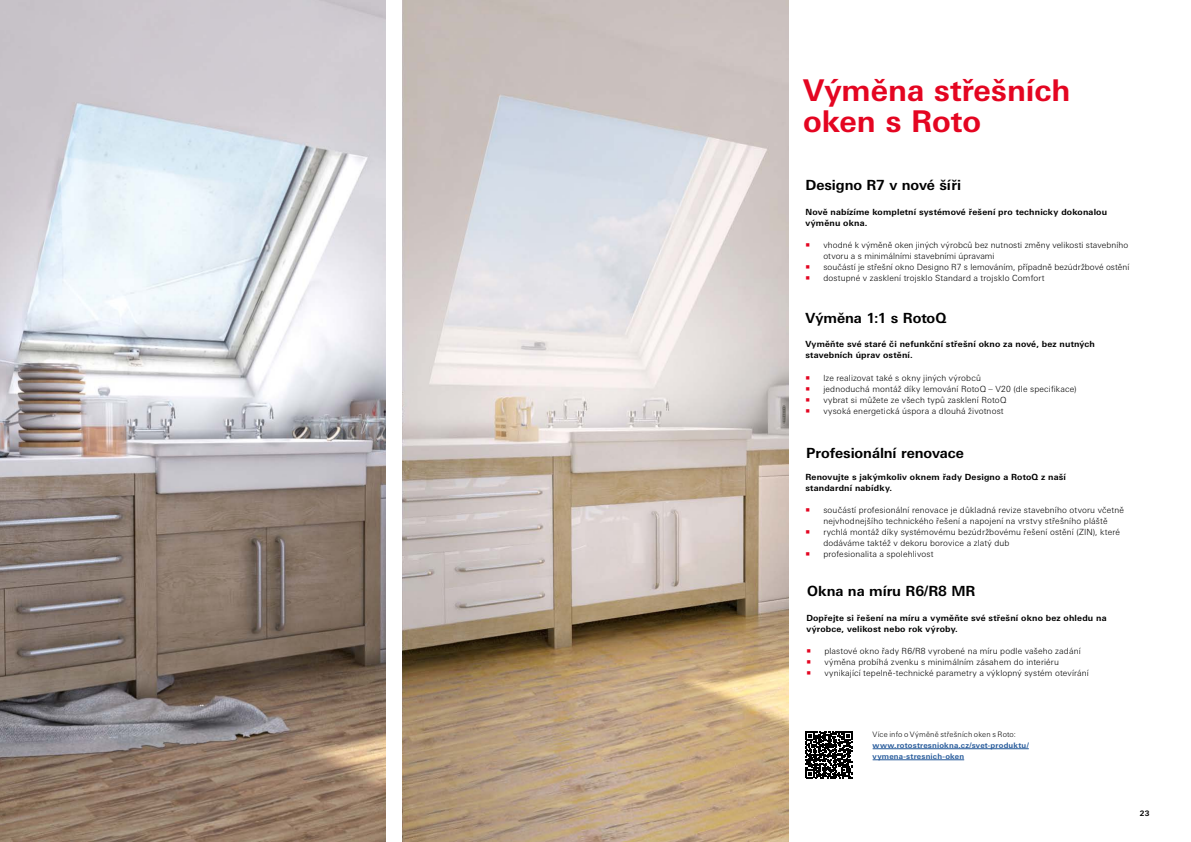
<style>
.page{position:relative;width:1191px;height:842px;background:#fff}
.page>*{position:absolute;margin:0;border:0;box-sizing:border-box;transform-origin:0 0}
.t1{font:700 30px/30.4px "Univers Next W1 G";color:#e40521}
.t2{font:700 14px "Univers Next W1 G";letter-spacing:-.005em;color:#000}
.t3{font:300 8.5px/11.1px "Univers Next W1 G";letter-spacing:.015em;color:#000}
.t4{font:700 8.5px/11px "Univers Next W1 G";letter-spacing:.02em;color:#000}
.t5{font:700 7.5px/11px "Univers Next W1 G";letter-spacing:.025em;color:#275b9b}
.t6{font:300 7.5px "Univers Next W1 G";letter-spacing:.025em;color:#000}
.t7{font:700 7.5px "Univers Next W1 G";color:#000}
</style>
<div class="page">
<img style="left:0;top:0;width:386px;height:842px">
<img style="left:403px;top:0;width:385px;height:842px">
<hr style="left:872px;top:748px;width:156px;height:1px;background:#275b9b">
<hr style="left:872px;top:760px;width:92px;height:1px;background:#275b9b">
<svg style="left:805px;top:731px;width:47px;height:47px"></svg>
<h1 class="t1" style="left:803px;top:75px;width:269px">Výměna střešních oken s Roto</h1>
<h2 class="t2" style="left:805px;top:177px;width:157px">Designo R7 v nové šíři</h2>
<p class="t4" style="left:805px;top:206px;width:303px">Nově nabízíme kompletní systémové řešení pro technicky dokonalou výměnu okna.</p>
<p class="t3" style="left:823px;top:239px;width:307px">vhodné k výměně oken jiných výrobců bez nutnosti změny velikosti stavebního otvoru a s minimálními stavebními úpravami<br>součástí je střešní okno Designo R7 s lemováním, případně bezúdržbové ostění dostupné v zasklení trojsklo Standard a trojsklo Comfort</p>
<h2 class="t2" style="left:805px;top:309px;width:142px">Výměna 1:1 s RotoQ</h2>
<p class="t4" style="left:805px;top:339px;width:291px">Vyměňte své staré či nefunkční střešní okno za nové, bez nutných stavebních úprav ostění.</p>
<p class="t3" style="left:823px;top:372px;width:255px">lze realizovat také s okny jiných výrobců<br>jednoduchá montáž díky lemování RotoQ – V20 (dle specifikace) vybrat si můžete ze všech typů zasklení RotoQ<br>vysoká energetická úspora a dlouhá životnost</p>
<h2 class="t2" style="left:806px;top:444px;width:159px">Profesionální renovace</h2>
<p class="t4" style="left:805px;top:471px;width:262px">Renovujte s jakýmkoliv oknem řady Designo a RotoQ z naší standardní nabídky.</p>
<p class="t3" style="left:823px;top:504px;width:302px">součástí profesionální renovace je důkladná revize stavebního otvoru včetně nejvhodnejšího technického řešení a napojení na vrstvy střešního pláště rychlá montáž díky systémovému bezúdržbovému řešení ostění (ZIN), které dodáváme taktéž v dekoru borovice a zlatý dub<br>profesionalita a spolehlivost</p>
<h2 class="t2" style="left:807px;top:583px;width:170px">Okna na míru R6/R8 MR</h2>
<p class="t4" style="left:806px;top:612px;width:302px">Dopřejte si řešení na míru a vyměňte své střešní okno bez ohledu na výrobce, velikost nebo rok výroby.</p>
<p class="t3" style="left:824px;top:645px;width:266px">plastové okno řady R6/R8 vyrobené na míru podle vašeho zadání výměna probíhá zvenku s minimálním zásahem do interiéru vynikající tepelně-technické parametry a výklopný systém otevírání</p>
<p class="t6" style="left:872px;top:730px;width:145px">Více info o Výměně střešních oken s Roto:</p>
<p class="t5" style="left:872px;top:740px;width:158px">www.rotostresniokna.cz/svet-produktu/ vymena-stresnich-oken</p>
<p class="t7" style="left:1140px;top:809px;width:11px">23</p>
</div>
